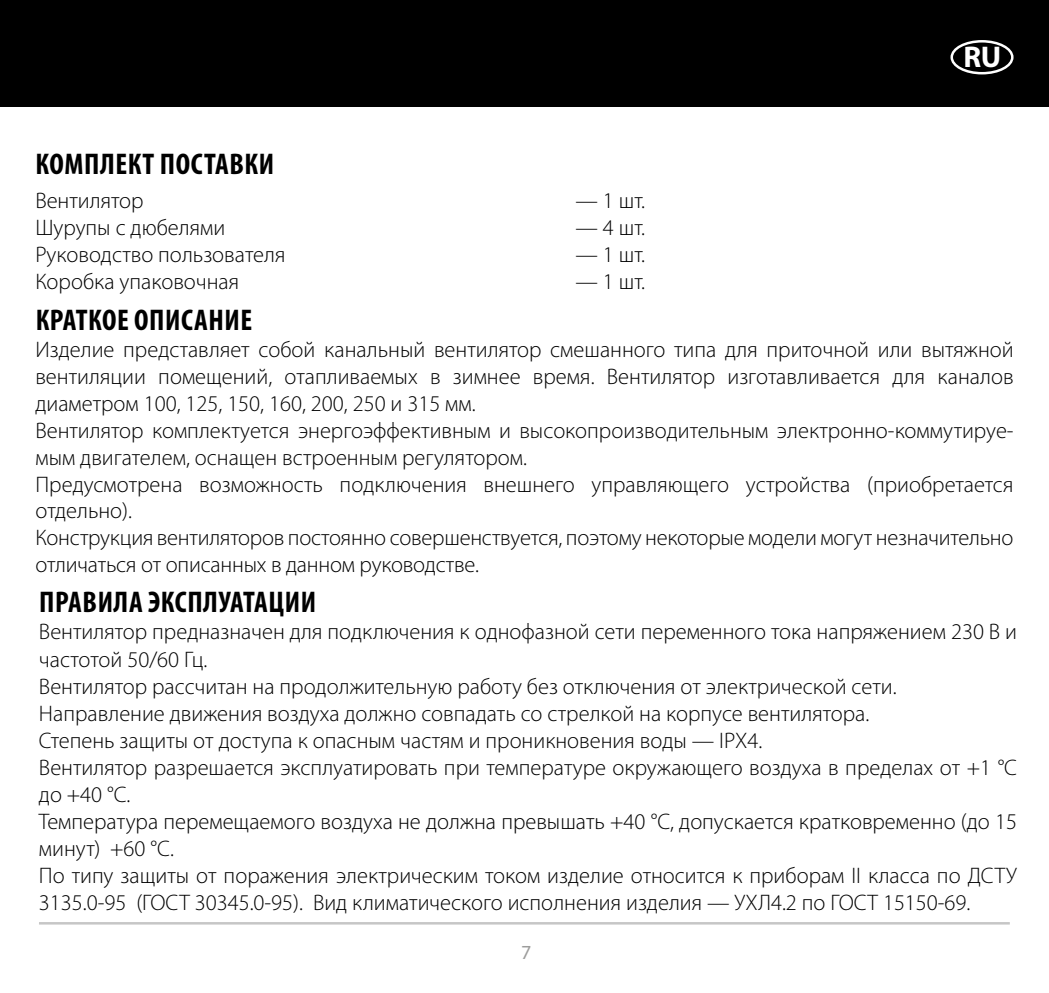
<style>
.page{position:relative;width:1049px;height:993px;background:#fff}
.page>*{position:absolute;margin:0;border:0;box-sizing:border-box;transform-origin:0 0}
.t1{font:700 condensed 30px "Myriad Pro";letter-spacing:.02em;color:#000}
.t2{font:700 30px "Myriad Pro";color:#fff}
.t3{font:300 22.5px/27px "Myriad Pro";color:#000}
.t4{font:20px "Myriad Pro";color:#9d9d9c}
</style>
<div class="page">
<hr style="left:39px;top:921px;width:971px;height:3px;background:#c6c6c6">
<div style="left:0;top:0;width:1049px;height:106px;background:#000"></div>
<div style="left:950px;top:40px;width:63px;height:34px;border:2px solid #fff;border-radius:50%"></div>
<h1 class="t2" style="left:963px;top:37px;width:40px">RU</h1>
<h1 class="t1" style="left:36px;top:145px;width:240px">КОМПЛЕКТ ПОСТАВКИ</h1>
<p class="t3" style="left:35px;top:187px;width:110px">Вентилятор</p>
<p class="t3" style="left:575px;top:187px;width:71px">— 1 шт.</p>
<p class="t3" style="left:35px;top:214px;width:192px">Шурупы с дюбелями</p>
<p class="t3" style="left:575px;top:214px;width:71px">— 4 шт.</p>
<p class="t3" style="left:35px;top:241px;width:252px">Руководство пользователя</p>
<p class="t3" style="left:575px;top:241px;width:71px">— 1 шт.</p>
<p class="t3" style="left:35px;top:268px;width:205px">Коробка упаковочная</p>
<p class="t3" style="left:575px;top:268px;width:71px">— 1 шт.</p>
<h1 class="t1" style="left:36px;top:301px;width:218px">КРАТКОЕ ОПИСАНИЕ</h1>
<p class="t3" style="left:35px;top:337px;width:980px">Изделие представляет собой канальный вентилятор смешанного типа для приточной или вытяжной вентиляции помещений, отапливаемых в зимнее время. Вентилятор изготавливается для каналов диаметром 100, 125, 150, 160, 200, 250 и 315 мм.<br>Вентилятор комплектуется энергоэффективным и высокопроизводительным электронно-коммутируе&shy;мым двигателем, оснащен встроенным регулятором.<br>Предусмотрена возможность подключения внешнего управляющего устройства (приобретается отдельно).<br>Конструкция вентиляторов постоянно совершенствуется, поэтому некоторые модели могут незначительно отличаться от описанных в данном руководстве.</p>
<h1 class="t1" style="left:39px;top:583px;width:278px">ПРАВИЛА ЭКСПЛУАТАЦИИ</h1>
<p class="t3" style="left:39px;top:618px;width:980px">Вентилятор предназначен для подключения к однофазной сети переменного тока напряжением 230 В и частотой 50/60 Гц.<br>Вентилятор рассчитан на продолжительную работу без отключения от электрической сети.<br>Направление движения воздуха должно совпадать со стрелкой на корпусе вентилятора.<br>Степень защиты от доступа к опасным частям и проникновения воды — IPХ4.<br>Вентилятор разрешается эксплуатировать при температуре окружающего воздуха в пределах от +1 °C до +40 °C.<br>Температура перемещаемого воздуха не должна превышать +40 °С, допускается кратковременно (до 15 минут) +60 °C.<br>По типу защиты от поражения электрическим током изделие относится к приборам ІІ класса по ДСТУ 3135.0-95 (ГОСТ 30345.0-95). Вид климатического исполнения изделия — УХЛ4.2 по ГОСТ 15150-69.</p>
<p class="t4" style="left:521px;top:939px;width:12px">7</p>
</div>
